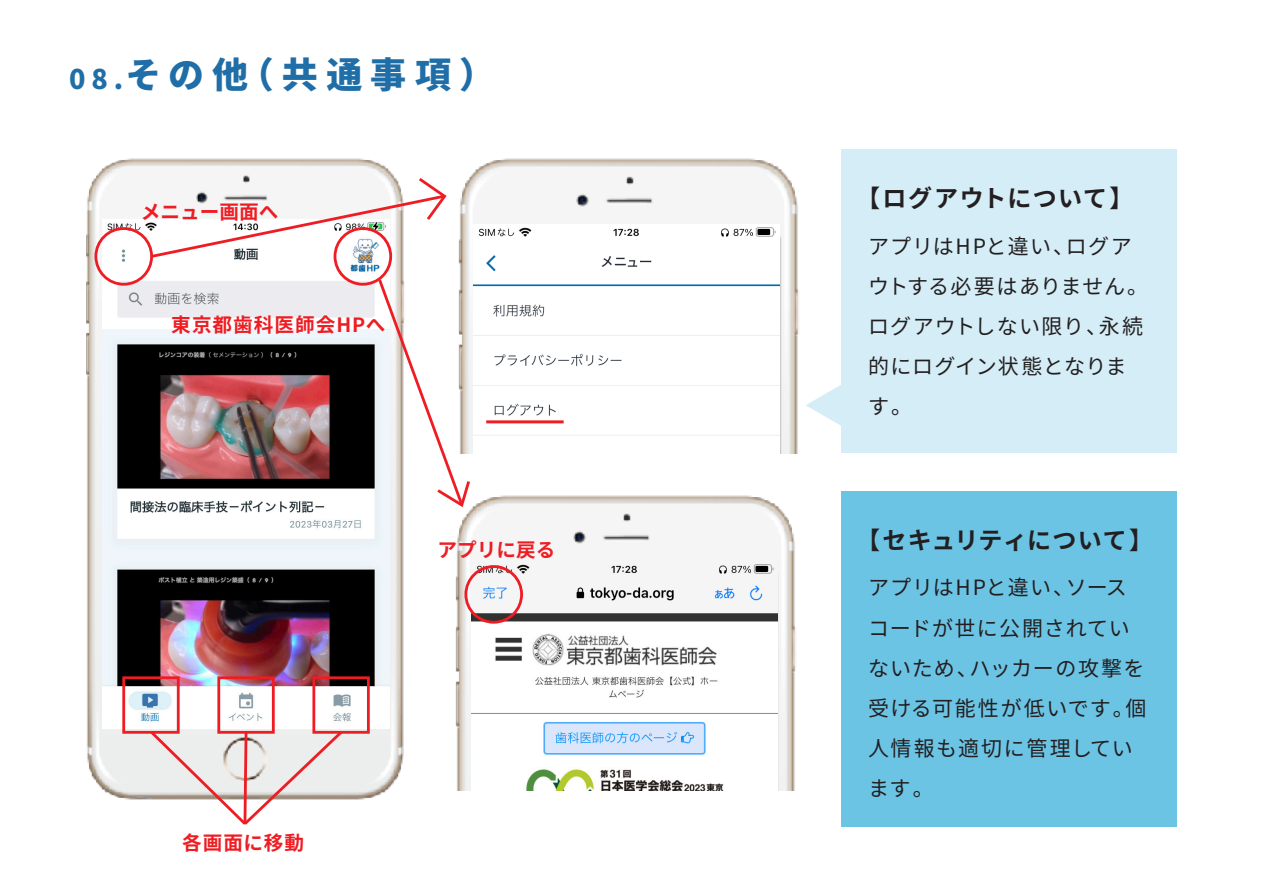
<style>
.page{position:relative;width:1263px;height:893px;background:#fff}
.page>*{position:absolute;margin:0;border:0;box-sizing:border-box;transform-origin:0 0}
.t1{font:900 36px "Noto Sans JP";letter-spacing:.225em;color:#206ea7}
.t2{font:700 24px "Noto Sans CJ Kjp";letter-spacing:.035em;color:#231f20}
.t3{font:700 24px "Noto Sans CJ Kjp";letter-spacing:.06em;color:#231f20}
.t4{font:21px/40px "Noto Sans CJ Kjp";letter-spacing:.055em;color:#231f20}
.t5{font:700 19.65px "Noto Sans JP";letter-spacing:.03em;color:#ee1d23}
.t6{font:700 19.65px "Noto Sans JP";letter-spacing:.05em;color:#ee1d23}
.t7{font:700 19.65px "Noto Sans JP";color:#ee1d23}
.s1{font-size:27px}
</style>
<div class="page">
<img style="left:86px;top:158px;width:524px;height:642px">
<img style="left:103px;top:219px;width:286px;height:510px">
<div style="left:94px;top:227px;width:59px;height:59px;border:3px solid #ee1d23;border-radius:50%"></div>
<div style="left:334px;top:227px;width:58px;height:59px;border:3px solid #ee1d23;border-radius:50%"></div>
<div style="left:122px;top:676px;width:58px;height:58px;border:3px solid #ee1d23"></div>
<div style="left:217px;top:676px;width:58px;height:58px;border:3px solid #ee1d23"></div>
<div style="left:312px;top:676px;width:58px;height:58px;border:3px solid #ee1d23"></div>
<svg style="left:148px;top:175px;width:301px;height:85px"></svg>
<img style="left:454px;top:158px;width:345px;height:295px">
<img style="left:474px;top:224px;width:306px;height:229px">
<img style="left:445px;top:482px;width:351px;height:308px">
<img style="left:471px;top:561px;width:306px;height:229px">
<svg style="left:376px;top:276px;width:96px;height:233px"></svg>
<div style="left:464px;top:565px;width:59px;height:59px;border:3px solid #ee1d23;border-radius:50%"></div>
<svg style="left:148px;top:728px;width:197px;height:97px"></svg>
<hr style="left:486px;top:420px;width:78px;height:3px;background:#ee1d23">
<svg style="left:806px;top:385px;width:35px;height:41px"></svg>
<div style="left:841px;top:150px;width:335px;height:303px;background:#d4edf7"></div>
<div style="left:841px;top:492px;width:335px;height:335px;background:#6cc4e5"></div>
<h1 class="t1" style="left:69px;top:55px;width:427px"><span class="s1">08.</span>その他（共通事項）</h1>
<p class="t7" style="left:141px;top:201px;width:139px">メニュー画面へ</p>
<p class="t6" style="left:171px;top:314px;width:216px">東京都歯科医師会HPへ</p>
<p class="t5" style="left:438px;top:539px;width:119px">アプリに戻る</p>
<p class="t5" style="left:182px;top:832px;width:124px">各画面に移動</p>
<p class="t3" style="left:856px;top:185px;width:279px">【ログアウトについて】</p>
<p class="t4" style="left:868px;top:226px;width:282px">アプリはHPと違い、ログアウトする必要はありません。ログアウトしない限り、永続的にログイン状態となります。</p>
<p class="t2" style="left:856px;top:527px;width:299px">【セキュリティについて】</p>
<p class="t4" style="left:868px;top:568px;width:280px">アプリはHPと違い、ソースコードが世に公開されていないため、ハッカーの攻撃を受ける可能性が低いです。個人情報も適切に管理しています。</p>
</div>
